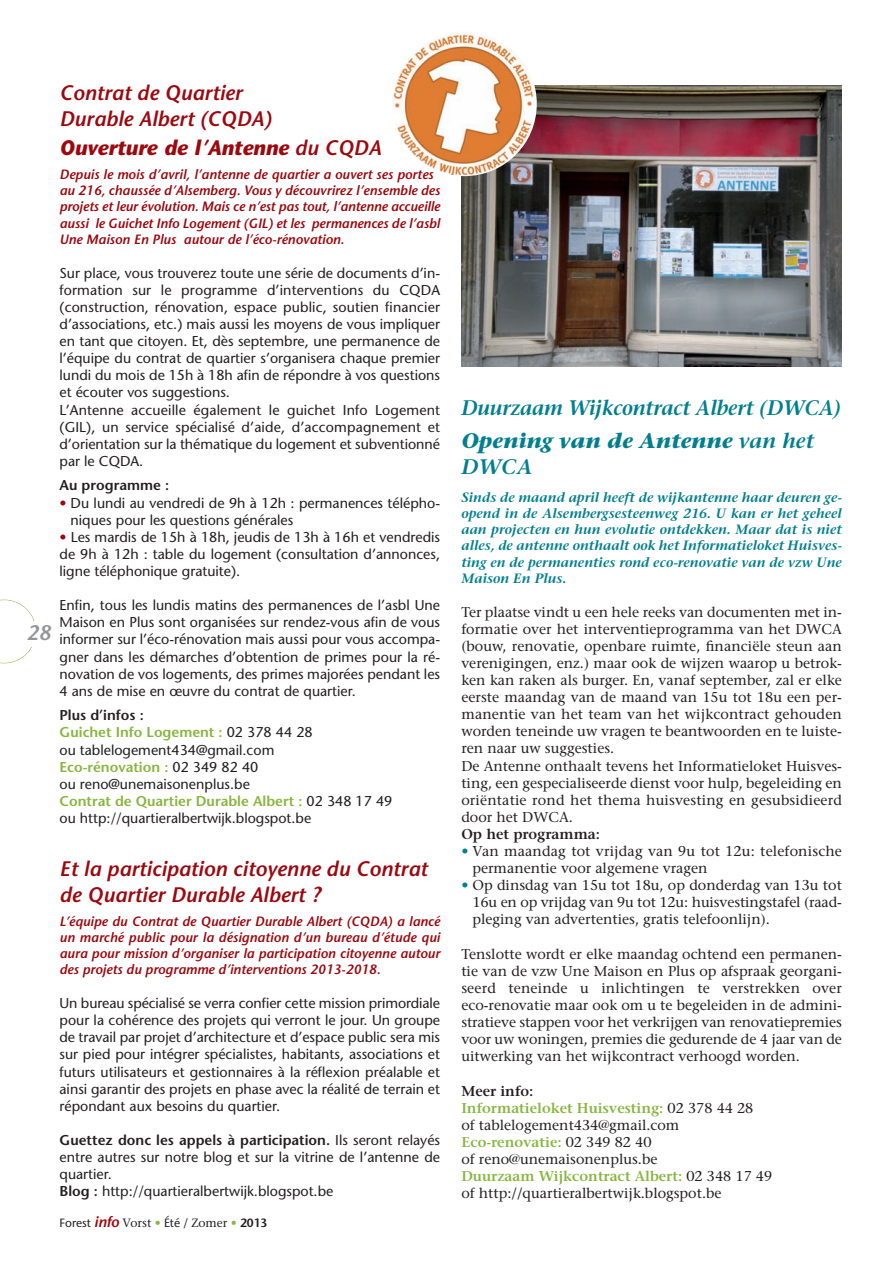
<style>
.page{position:relative;width:893px;height:1263px;background:#fff}
.page>*{position:absolute;margin:0;border:0;box-sizing:border-box;transform-origin:0 0}
.t1{font:italic 600 21px/25.2px "Stone Sans Std";color:#9d070d}
.t2{font:italic 600 21px/33.8px "Stone Serif Std";letter-spacing:-.015em;color:#017f8e;scale:.95 1}
.t3{font:italic 700 21px "Stone Sans Std";color:#9d070d}
.t4{font:italic 600 21px "Stone Serif Std";letter-spacing:-.015em;color:#017f8e}
.t5{font:italic 600 21px "Stone Sans Std";color:#939598}
.t6{font:500 14.25px/17.1px "Stone Sans Std";color:#231f20}
.t7{font:500 14.25px/17.1px "Stone Serif Std";color:#231f20}
.t8{font:600 14.25px "Stone Serif Std";color:#231f20}
.t9{font:600 14.25px "Stone Sans Std";color:#231f20}
.t10{font:italic 600 13.5px/16.2px "Stone Sans Std";color:#9d070d}
.t11{font:italic 600 13.5px/16.2px "Stone Serif Std";color:#017f8e;text-align:justify}
.t12{font:500 12px "Stone Sans Std";color:#231f20}
.s1{font-weight:600}
.s2{color:#9d070d}
.s3{font-weight:600;color:#87b63f}
.s4{font-weight:600;font-style:italic;font-size:15px;color:#9d070d}
.s5{font-family:"Stone Serif Std"}
.s6{font-family:"Stone Serif Std";color:#87b63f}
.s7{font-weight:700}
.s8{color:#017f8e}
</style>
<div class="page">
<svg style="left:0;top:600px;width:35px;height:63px"></svg>
<div style="left:27px;top:621px;width:33px;height:25px;background:#fff"></div>
<img style="left:461px;top:85px;width:381px;height:282px">
<img style="left:393px;top:32px;width:143px;height:144px;border-radius:50%">
<h1 class="t5" style="left:27px;top:625px;width:26px">28</h1>
<h1 class="t1" style="left:60px;top:83px;width:213px">Contrat de Quartier<br>Durable Albert (CQDA)</h1>
<h1 class="t3" style="left:60px;top:140px;width:323px">Ouverture de l’Antenne <span class="s1">du CQDA</span></h1>
<p class="t10" style="left:60px;top:168px;width:382px">Depuis le mois d’avril, l’antenne de quartier a ouvert ses portes au 216, chaussée d’Alsemberg. Vous y découvrirez l’ensemble des projets et leur évolution. Mais ce n’est pas tout, l’antenne accueille aussi le Guichet Info Logement (GIL) et les permanences de l’asbl Une Maison En Plus autour de l’éco-rénovation.</p>
<p class="t6" style="left:60px;top:266px;width:382px">sur place, vous trouverez toute une série de documents d’in&shy;formation sur le programme d’interventions du Cqda (construction, rénovation, espace public, soutien financier d’associations, etc.) mais aussi les moyens de vous impliquer en tant que citoyen. et, dès septembre, une permanence de l’équipe du contrat de quartier s’organisera chaque premier lundi du mois de 15h à 18h afin de répondre à vos questions et écouter vos suggestions.<br>l’antenne accueille également le guichet info logement (gil), un service spécialisé d’aide, d’accompagnement et d’orientation sur la thématique du logement et subventionné par le Cqda.</p>
<p class="t9" style="left:60px;top:480px;width:111px">Au programme :</p>
<p class="t6" style="left:71px;top:496px;width:371px;text-indent:-11px"><span class="s2">•</span> du lundi au vendredi de 9h à 12h : permanences télépho&shy;niques pour les questions générales</p>
<p class="t6" style="left:60px;top:530px;width:382px;text-align:justify"><span class="s2">•</span> les mardis de 15h à 18h, jeudis de 13h à 16h et vendredis de 9h à 12h : table du logement (consultation d’annonces, ligne téléphonique gratuite).</p>
<p class="t6" style="left:60px;top:598px;width:382px;text-align:justify">enfin, tous les lundis matins des permanences de l’asbl une maison en Plus sont organisées sur rendez-vous afin de vous informer sur l’éco-rénovation mais aussi pour vous accompa&shy;gner dans les démarches d’obtention de primes pour la ré&shy;novation de vos logements, des primes majorées pendant les 4 ans de mise en œuvre du contrat de quartier.</p>
<p class="t6" style="left:60px;top:708px;width:334px"><span class="s1">Plus d’infos :<br></span><span class="s3">Guichet Info Logement :</span> 02 378 44 28<br>ou tablelogement434@gmail.com<br><span class="s3">Eco-rénovation :</span> 02 349 82 40<br>ou reno@unemaisonenplus.be<br><span class="s3">Contrat de Quartier Durable Albert :</span> 02 348 17 49 ou http://quartieralbertwijk.blogspot.be</p>
<h1 class="t1" style="left:60px;top:859px;width:369px">Et la participation citoyenne du Contrat de Quartier Durable Albert ?</h1>
<p class="t10" style="left:60px;top:914px;width:382px;text-align:justify">L’équipe du Contrat de Quartier Durable Albert (CQDA) a lancé un marché public pour la désignation d’un bureau d’étude qui aura pour mission d’organiser la participation citoyenne autour des projets du programme d’interventions 2013-2018.</p>
<p class="t6" style="left:60px;top:996px;width:382px;text-align:justify">un bureau spécialisé se verra confier cette mission primordiale pour la cohérence des projets qui verront le jour. un groupe de travail par projet d’architecture et d’espace public sera mis sur pied pour intégrer spécialistes, habitants, associations et futurs utilisateurs et gestionnaires à la réflexion préalable et ainsi garantir des projets en phase avec la réalité de terrain et répondant aux besoins du quartier.</p>
<p class="t6" style="left:60px;top:1133px;width:382px"><span class="s1">Guettez donc les appels à participation.</span> ils seront relayés entre autres sur notre blog et sur la vitrine de l’antenne de quartier.<br><span class="s1">Blog :</span> http://quartieralbertwijk.blogspot.be</p>
<p class="t12" style="left:60px;top:1218px;width:209px">Forest <span class="s4">info</span> <span class="s5">vorst</span> <span class="s6">•</span> été / <span class="s5">Zomer</span> <span class="s6">•</span> <span class="s1">2013</span></p>
<h1 class="t2" style="left:461px;top:393px;width:402px">Duurzaam Wijkcontract Albert (DWCA)<br><span class="s7">Opening van de Antenne</span> van het</h1>
<h1 class="t4" style="left:461px;top:458px;width:73px">DWCA</h1>
<p class="t11" style="left:461px;top:490px;width:382px">Sinds de maand april heeft de wijkantenne haar deuren ge&shy;opend in de Alsembergsesteenweg 216. U kan er het geheel aan projecten en hun evolutie ontdekken. Maar dat is niet alles, de antenne onthaalt ook het Informatieloket Huisves&shy;ting en de permanenties rond eco-renovatie van de vzw Une Maison En Plus.</p>
<p class="t7" style="left:461px;top:605px;width:382px">ter plaatse vindt u een hele reeks van documenten met in&shy;formatie over het interventieprogramma van het dWca (bouw, renovatie, openbare ruimte, financiële steun aan verenigingen, enz.) maar ook de wijzen waarop u betrok&shy;ken kan raken als burger. en, vanaf september, zal er elke eerste maandag van de maand van 15u tot 18u een per&shy;manentie van het team van het wijkcontract gehouden worden teneinde uw vragen te beantwoorden en te luiste&shy;ren naar uw suggesties.<br>de antenne onthaalt tevens het informatieloket Huisves&shy;ting, een gespecialiseerde dienst voor hulp, begeleiding en oriëntatie rond het thema huisvesting en gesubsidieerd door het dWca.</p>
<p class="t8" style="left:461px;top:828px;width:140px">Op het programma:</p>
<p class="t7" style="left:472px;top:844px;width:371px;text-indent:-11px"><span class="s8">•</span> van maandag tot vrijdag van 9u tot 12u: telefonische permanentie voor algemene vragen</p>
<p class="t7" style="left:472px;top:878px;width:371px;text-align:justify;text-indent:-11px"><span class="s8">•</span> op dinsdag van 15u tot 18u, op donderdag van 13u tot 16u en op vrijdag van 9u tot 12u: huisvestingstafel (raad&shy;pleging van advertenties, gratis telefoonlijn).</p>
<p class="t7" style="left:461px;top:947px;width:382px;text-align:justify">tenslotte wordt er elke maandag ochtend een permanen&shy;tie van de vzw une maison en Plus op afspraak georgani&shy;seerd teneinde u inlichtingen te verstrekken over eco-renovatie maar ook om u te begeleiden in de admini&shy;stratieve stappen voor het verkrijgen van renovatiepremies voor uw woningen, premies die gedurende de 4 jaar van de uitwerking van het wijkcontract verhoogd worden.</p>
<p class="t7" style="left:461px;top:1083px;width:312px"><span class="s1">Meer info:<br></span><span class="s3">Informatieloket Huisvesting:</span> 02 378 44 28<br>of tablelogement434@gmail.com <span class="s3">Eco-renovatie:</span> 02 349 82 40<br>of reno@unemaisonenplus.be<br><span class="s3">Duurzaam Wijkcontract Albert:</span> 02 348 17 49 of http://quartieralbertwijk.blogspot.be</p>
</div>
